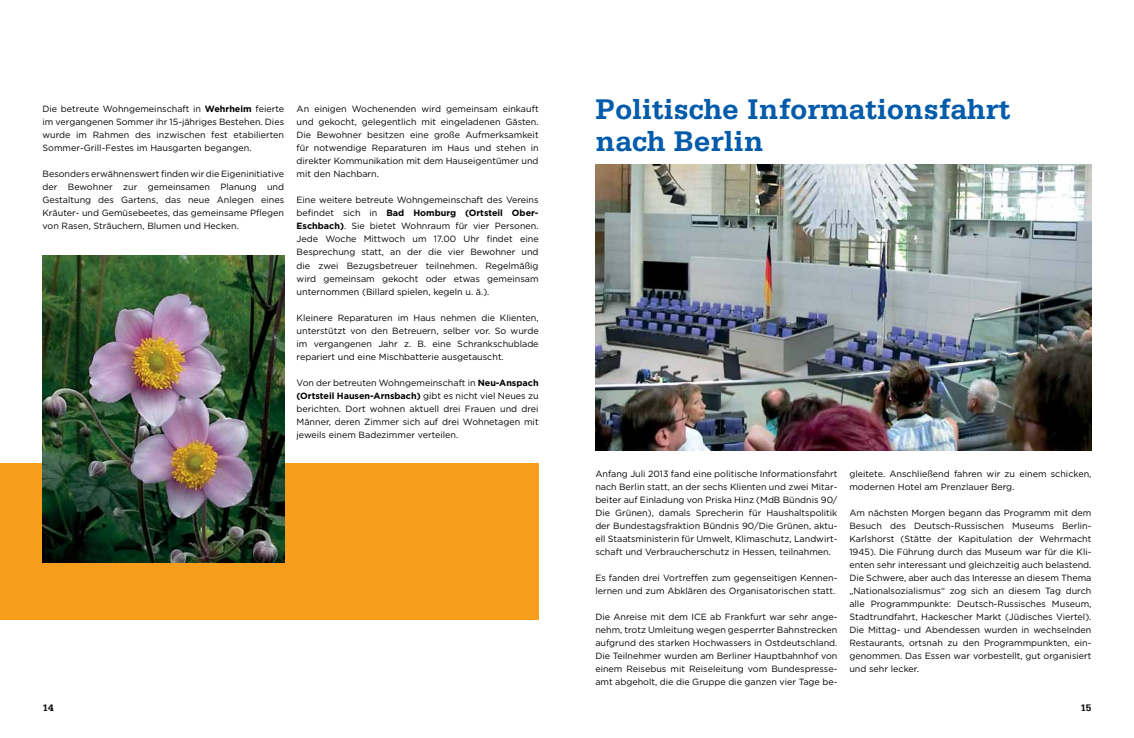
<style>
.page{position:relative;width:1134px;height:738px;background:#fff}
.page>*{position:absolute;margin:0;border:0;box-sizing:border-box;transform-origin:0 0}
.t1{font:700 30px/32px "Serifa Std";color:#005baa}
.t2{font:700 10px "Serifa Std";color:#000}
.t3{font:9px/13px "Gotham";color:#000;text-align:justify}
.s1{font-weight:700}
</style>
<div class="page">
<div style="left:0;top:463px;width:539px;height:156px;background:#f99d1c"></div>
<img style="left:43px;top:255px;width:242px;height:307px">
<img style="left:595px;top:164px;width:496px;height:286px">
<p class="t3" style="left:43px;top:102px;width:243px">Die betreute Wohngemeinschaft in <span class="s1">Wehrheim</span> feierte im vergangenen Sommer ihr 15-jähriges Bestehen. Dies wurde im Rahmen des inzwischen fest etabilierten Sommer-Grill-Festes im Hausgarten begangen.</p>
<p class="t3" style="left:43px;top:167px;width:243px">Besonders erwähnenswert finden wir die Eigeninitiative der Bewohner zur gemeinsamen Planung und Gestaltung des Gartens, das neue Anlegen eines Kräuter- und Gemüsebeetes, das gemeinsame Pflegen von Rasen, Sträuchern, Blumen und Hecken.</p>
<p class="t3" style="left:297px;top:102px;width:244px">An einigen Wochenenden wird gemeinsam einkauft und gekocht, gelegentlich mit eingeladenen Gästen.<br>Die Bewohner besitzen eine große Aufmerksamkeit für notwendige Reparaturen im Haus und stehen in direkter Kommunikation mit dem Hauseigentümer und mit den Nachbarn.</p>
<p class="t3" style="left:297px;top:193px;width:244px">Eine weitere betreute Wohngemeinschaft des Vereins befindet sich in <span class="s1">Bad Homburg (Ortsteil Ober-Eschbach)</span>. Sie bietet Wohnraum für vier Personen.<br>Jede Woche Mittwoch um 17.00 Uhr findet eine Besprechung statt, an der die vier Bewohner und die zwei Bezugsbetreuer teilnehmen. Regelmäßig wird gemeinsam gekocht oder etwas gemeinsam unternommen (Billard spielen, kegeln u. ä.).</p>
<p class="t3" style="left:297px;top:310px;width:244px">Kleinere Reparaturen im Haus nehmen die Klienten, unterstützt von den Betreuern, selber vor. So wurde im vergangenen Jahr z. B. eine Schrankschublade repariert und eine Mischbatterie ausgetauscht.</p>
<p class="t3" style="left:297px;top:375px;width:244px">Von der betreuten Wohngemeinschaft in <span class="s1">Neu-Anspach (Ortsteil Hausen-Arnsbach)</span> gibt es nicht viel Neues zu berichten. Dort wohnen aktuell drei Frauen und drei Männer, deren Zimmer sich auf drei Wohnetagen mit jeweils einem Badezimmer verteilen.</p>
<h1 class="t1" style="left:595px;top:93px;width:417px">Politische Informationsfahrt nach Berlin</h1>
<p class="t3" style="left:595px;top:466px;width:244px">Anfang Juli 2013 fand eine politische Informationsfahrt nach Berlin statt, an der sechs Klienten und zwei Mitar&shy;beiter auf Einladung von Priska Hinz (MdB Bündnis 90/ Die Grünen), damals Sprecherin für Haushaltspolitik der Bundestagsfraktion Bündnis 90/Die Grünen, aktu&shy;ell Staatsministerin für Umwelt, Klimaschutz, Landwirt&shy;schaft und Verbraucherschutz in Hessen, teilnahmen.</p>
<p class="t3" style="left:595px;top:570px;width:244px">Es fanden drei Vortreffen zum gegenseitigen Kennen&shy;lernen und zum Abklären des Organisatorischen statt.</p>
<p class="t3" style="left:595px;top:609px;width:244px">Die Anreise mit dem ICE ab Frankfurt war sehr ange&shy;nehm, trotz Umleitung wegen gesperrter Bahnstrecken aufgrund des starken Hochwassers in Ostdeutschland.<br>Die Teilnehmer wurden am Berliner Hauptbahnhof von einem Reisebus mit Reiseleitung vom Bundespresse&shy;amt abgeholt, die die Gruppe die ganzen vier Tage be-</p>
<p class="t3" style="left:849px;top:466px;width:244px">gleitete. Anschließend fahren wir zu einem schicken, modernen Hotel am Prenzlauer Berg.</p>
<p class="t3" style="left:849px;top:505px;width:244px">Am nächsten Morgen begann das Programm mit dem Besuch des Deutsch-Russischen Museums Berlin-Karlshorst (Stätte der Kapitulation der Wehrmacht 1945). Die Führung durch das Museum war für die Kli&shy;enten sehr interessant und gleichzeitig auch belastend.<br>Die Schwere, aber auch das Interesse an diesem Thema „Nationalsozialismus“ zog sich an diesem Tag durch alle Programmpunkte: Deutsch-Russisches Museum, Stadtrundfahrt, Hackescher Markt (Jüdisches Viertel).<br>Die Mittag- und Abendessen wurden in wechselnden Restaurants, ortsnah zu den Programmpunkten, ein&shy;genommen. Das Essen war vorbestellt, gut organisiert und sehr lecker.</p>
<p class="t2" style="left:43px;top:701px;width:13px">14</p>
<p class="t2" style="left:1080px;top:701px;width:13px">15</p>
</div>
